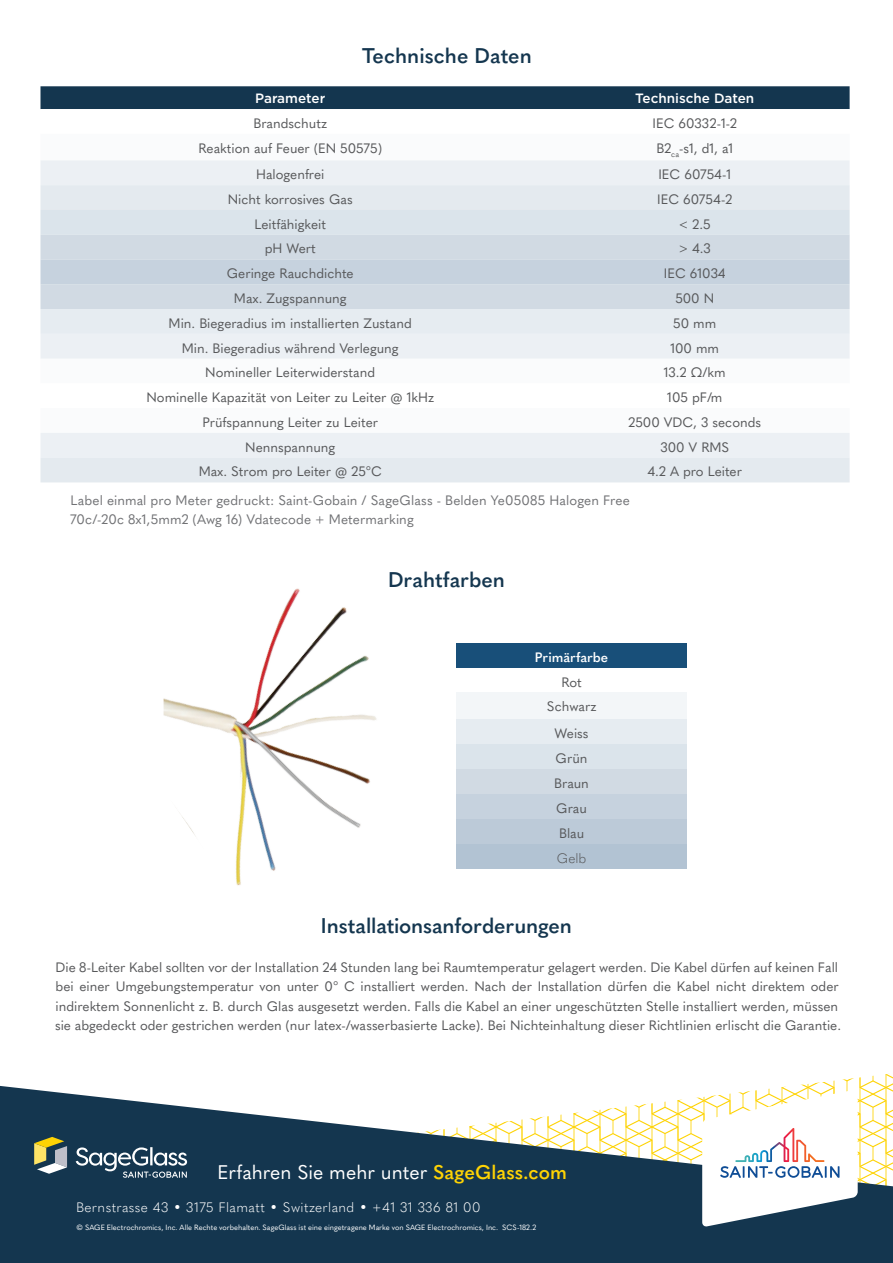
<style>
.page{position:relative;width:893px;height:1263px;background:#fff}
.page>*{position:absolute;margin:0;border:0;box-sizing:border-box;transform-origin:0 0}
.Text_page_1{font:600 21px "Quasimoda";letter-spacing:-.005em;color:#14364f}
.Titres_Principaux{font:19.5px "Quasimoda";color:#fff}
.Text_page_1-2{font:13.5px/19.5px "Quasimoda";color:#57585a}
.t1{font:13.5px/19.5px "Quasimoda";letter-spacing:.005em;color:#717275}
.t2{font:300 13.5px "Quasimoda";letter-spacing:.03em;color:#fff}
.t3{font:500 13.5px "Gotham";color:#fff}
.t4{font:600 13.5px "Quasimoda";color:#fff}
.t5{font:300 13.5px "Quasimoda";color:#57585a}
.Copyright{font:7.5px "Quasimoda";color:#fff}
.s1{font-weight:600;color:#fed304}
</style>
<div class="page">
<img style="left:164px;top:588px;width:213px;height:298px">
<svg style="left:0;top:1086px;width:893px;height:177px;fill:#14364f"></svg>
<svg style="left:34px;top:1137px;width:33px;height:37px"></svg>
<svg style="left:76px;top:1147px;width:111px;height:31px"></svg>
<svg style="left:702px;top:1089px;width:156px;height:138px"></svg>
<div style="left:456px;top:643px;width:231px;height:25px;background:#184f79"></div>
<div style="left:456px;top:692px;width:231px;height:27px;background:#f3f6f8"></div>
<div style="left:456px;top:719px;width:231px;height:25px;background:#e6ecf1"></div>
<div style="left:456px;top:744px;width:231px;height:26px;background:#dbe4eb"></div>
<div style="left:456px;top:770px;width:231px;height:24px;background:#d1dae3"></div>
<div style="left:456px;top:794px;width:231px;height:25px;background:#c6d2de"></div>
<div style="left:456px;top:819px;width:231px;height:25px;background:#bccad8"></div>
<div style="left:456px;top:844px;width:231px;height:25px;background:#b2c3d3"></div>
<div style="left:40px;top:86px;width:810px;height:23px;background:#14364f"></div>
<div style="left:41px;top:160px;width:809px;height:25px;background:#ecf0f4"></div>
<svg style="left:40px;top:185px;width:810px;height:297px;fill:#ecf0f4"></svg>
<div style="left:40px;top:210px;width:810px;height:25px;background:#dbe4eb"></div>
<div style="left:40px;top:235px;width:810px;height:74px;background:#d1dae3"></div>
<div style="left:40px;top:259px;width:810px;height:25px;background:#c6d2de"></div>
<div style="left:40px;top:309px;width:810px;height:25px;background:#e6ecf1"></div>
<svg style="left:40px;top:383px;width:810px;height:25px"></svg>
<p class="Text_page_1" style="left:362px;top:39px;width:171px">Technische Daten</p>
<p class="t3" style="left:255px;top:89px;width:72px">Parameter</p>
<p class="t3" style="left:635px;top:89px;width:121px">Technische Daten</p>
<p class="Text_page_1-2" style="left:253px;top:112px;width:75px">Brandschutz</p>
<p class="Text_page_1-2" style="left:653px;top:112px;width:86px">IEC 60332-1-2</p>
<p class="Text_page_1-2" style="left:198px;top:137px;width:185px">Reaktion auf Feuer (EN 50575)</p>
<p class="Text_page_1-2" style="left:656px;top:137px;width:78px">B2<sub>ca</sub>-s1, d1, a1</p>
<p class="Text_page_1-2" style="left:256px;top:164px;width:70px">Halogenfrei</p>
<p class="Text_page_1-2" style="left:658px;top:164px;width:74px">IEC 60754-1</p>
<p class="Text_page_1-2" style="left:228px;top:188px;width:127px">Nicht korrosives Gas</p>
<p class="Text_page_1-2" style="left:657px;top:188px;width:77px">IEC 60754-2</p>
<p class="Text_page_1-2" style="left:255px;top:213px;width:73px">Leitfähigkeit</p>
<p class="Text_page_1-2" style="left:679px;top:213px;width:33px">&lt; 2.5</p>
<p class="Text_page_1-2" style="left:265px;top:238px;width:53px">pH Wert</p>
<p class="Text_page_1-2" style="left:679px;top:238px;width:34px">&gt; 4.3</p>
<p class="Text_page_1-2" style="left:227px;top:263px;width:128px">Geringe Rauchdichte</p>
<p class="Text_page_1-2" style="left:664px;top:263px;width:63px">IEC 61034</p>
<p class="Text_page_1-2" style="left:234px;top:288px;width:114px">Max. Zugspannung</p>
<p class="Text_page_1-2" style="left:675px;top:288px;width:40px">500 N</p>
<p class="Text_page_1-2" style="left:169px;top:312px;width:245px">Min. Biegeradius im installierten Zustand</p>
<p class="Text_page_1-2" style="left:673px;top:312px;width:45px">50 mm</p>
<p class="Text_page_1-2" style="left:182px;top:337px;width:218px">Min. Biegeradius während Verlegung</p>
<p class="Text_page_1-2" style="left:670px;top:337px;width:50px">100 mm</p>
<p class="Text_page_1-2" style="left:205px;top:362px;width:172px">Nomineller Leiterwiderstand</p>
<p class="Text_page_1-2" style="left:664px;top:362px;width:63px">13.2 Ω/km</p>
<p class="Text_page_1-2" style="left:146px;top:387px;width:289px">Nominelle Kapazität von Leiter zu Leiter @ 1kHz</p>
<p class="Text_page_1-2" style="left:667px;top:387px;width:57px">105 pF/m</p>
<p class="Text_page_1-2" style="left:202px;top:411px;width:177px">Prüfspannung Leiter zu Leiter</p>
<p class="Text_page_1-2" style="left:628px;top:411px;width:134px">2500 VDC, 3 seconds</p>
<p class="Text_page_1-2" style="left:245px;top:436px;width:92px">Nennspannung</p>
<p class="Text_page_1-2" style="left:660px;top:436px;width:70px">300 V RMS</p>
<p class="Text_page_1-2" style="left:199px;top:461px;width:185px">Max. Strom pro Leiter @ 25°C</p>
<p class="Text_page_1-2" style="left:648px;top:461px;width:96px">4.2 A pro Leiter</p>
<p class="t1" style="left:70px;top:489px;width:561px">Label einmal pro Meter gedruckt: Saint-Gobain / SageGlass - Belden Ye05085 Halogen Free<br>70c/-20c 8x1,5mm2 (Awg 16) Vdatecode + Metermarking</p>
<p class="Text_page_1" style="left:388px;top:563px;width:118px">Drahtfarben</p>
<p class="t4" style="left:535px;top:647px;width:75px">Primärfarbe</p>
<p class="Text_page_1-2" style="left:561px;top:671px;width:22px">Rot</p>
<p class="Text_page_1-2" style="left:547px;top:696px;width:51px">Schwarz</p>
<p class="Text_page_1-2" style="left:555px;top:722px;width:35px">Weiss</p>
<p class="Text_page_1-2" style="left:556px;top:747px;width:34px">Grün</p>
<p class="Text_page_1-2" style="left:554px;top:773px;width:36px">Braun</p>
<p class="Text_page_1-2" style="left:556px;top:798px;width:32px">Grau</p>
<p class="Text_page_1-2" style="left:559px;top:822px;width:27px">Blau</p>
<p class="t5" style="left:557px;top:848px;width:31px">Gelb</p>
<p class="Text_page_1" style="left:321px;top:909px;width:253px">Installationsanforderungen</p>
<p class="Text_page_1-2" style="left:55px;top:956px;width:788px">Die 8-Leiter Kabel sollten vor der Installation 24 Stunden lang bei Raumtemperatur gelagert werden. Die Kabel dürfen auf keinen Fall bei einer Umgebungstemperatur von unter 0° C installiert werden. Nach der Installation dürfen die Kabel nicht direktem oder indirektem Sonnenlicht z. B. durch Glas ausgesetzt werden. Falls die Kabel an einer ungeschützten Stelle installiert werden, müssen sie abgedeckt oder gestrichen werden (nur latex-/wasserbasierte Lacke). Bei Nichteinhaltung dieser Richtlinien erlischt die Garantie.</p>
<p class="Titres_Principaux" style="left:217px;top:1157px;width:351px">Erfahren Sie mehr unter <span class="s1">SageGlass.com</span></p>
<p class="t2" style="left:76px;top:1197px;width:406px">Bernstrasse 43 • 3175 Flamatt • Switzerland • +41 31 336 81 00</p>
<p class="Copyright" style="left:76px;top:1222px;width:462px">© SAGE Electrochromics, Inc. Alle Rechte vorbehalten. SageGlass ist eine eingetragene Marke von SAGE Electrochromics, Inc. SCS-182.2</p>
</div>
